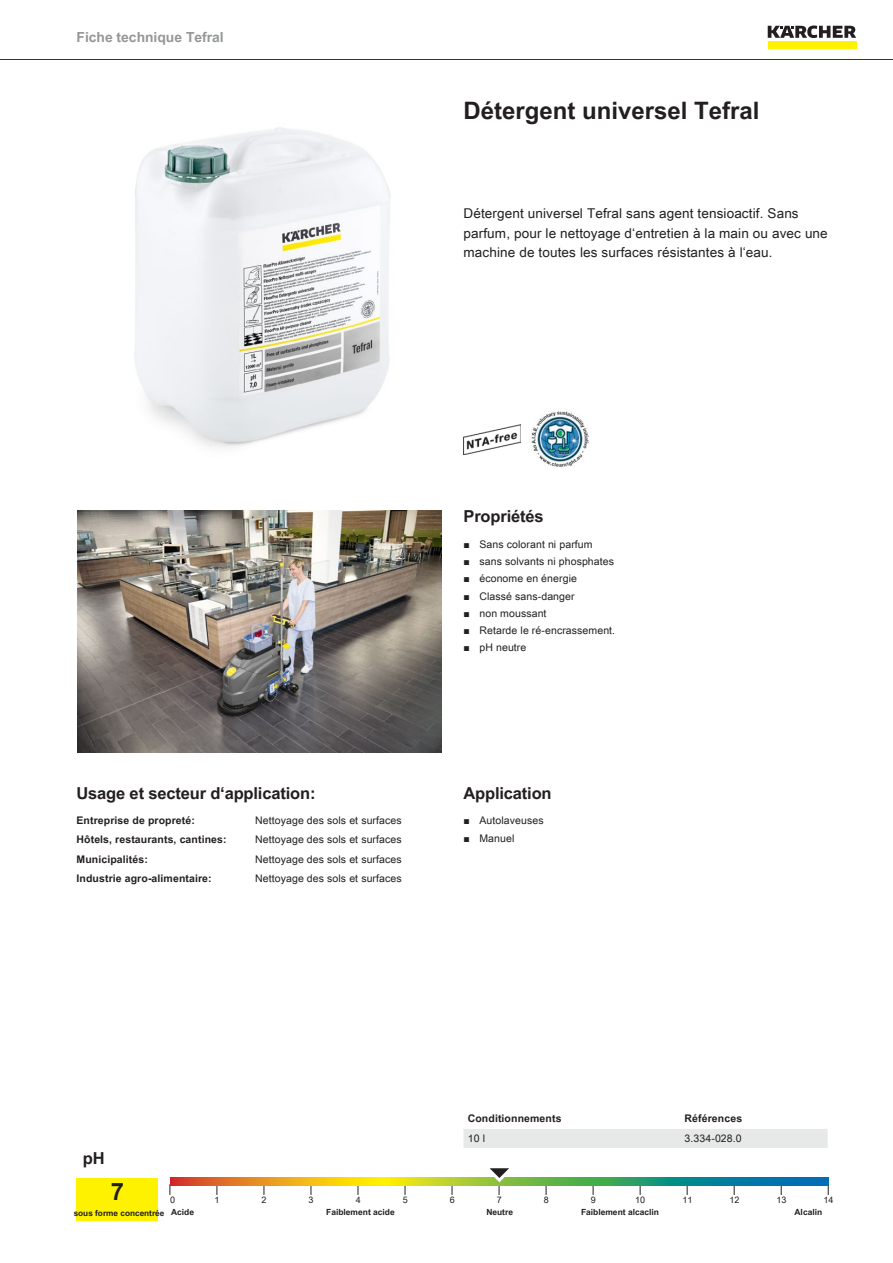
<style>
.page{position:relative;width:893px;height:1263px;background:#fff}
.page>*{position:absolute;margin:0;border:0;box-sizing:border-box;transform-origin:0 0}
.t1{font:700 24px "Arial Unicode MS";color:#231f20}
.t2{font:700 16.5px "Arial Unicode MS";letter-spacing:-.01em;color:#231f20}
.t3{font:700 13.8px "Arial Unicode MS";color:#949698}
.t4{font:13.5px/19.5px "Arial Unicode MS";letter-spacing:.01em;color:#231f20}
.t5{font:10.5px "Arial Unicode MS";letter-spacing:.01em;color:#231f20}
.t6{font:700 10.5px "Arial Unicode MS";letter-spacing:.01em;color:#231f20}
.t7{font:9px "Arial Unicode MS";color:#231f20}
.t8{font:700 8.4px "Arial Unicode MS";color:#231f20}
.t9{font:700 8.25px "Arial Unicode MS";color:#231f20}
.s1{font-family:"Arial"}
.s2{font-size:8.4px}
</style>
<div class="page">
<hr style="left:0;top:59px;width:893px;height:1px;background:#231f20">
<div style="left:768px;top:42px;width:88px;height:7px;background:#fff200"></div>
<svg style="left:768px;top:26px;width:88px;height:12px"></svg>
<img style="left:134px;top:127px;width:257px;height:321px">
<img style="left:463px;top:424px;width:57px;height:30px">
<img style="left:531px;top:411px;width:57px;height:56px">
<img style="left:78px;top:510px;width:363px;height:243px">
<div style="left:77px;top:1178px;width:81px;height:42px;background:#fff200"></div>
<svg style="left:170px;top:1178px;width:658px;height:8px"></svg>
<svg style="left:482px;top:1168px;width:38px;height:27px"></svg>
<div style="left:463px;top:1129px;width:365px;height:19px;background:#e7e8e8"></div>
<h3 class="t3" style="left:77px;top:27px;width:149px">Fiche technique Tefral</h3>
<h1 class="t1" style="left:463px;top:93px;width:298px">Détergent universel Tefral</h1>
<p class="t4" style="left:463px;top:203px;width:366px">Détergent universel Tefral sans agent tensioactif. Sans parfum, pour le nettoyage d‘entretien à la main ou avec une machine de toutes les surfaces résistantes à l‘eau.</p>
<h2 class="t2" style="left:77px;top:780px;width:240px">Usage et secteur d‘application:</h2>
<p class="t6" style="left:77px;top:812px;width:120px">Entreprise de propreté:</p>
<p class="t5" style="left:255px;top:812px;width:148px">Nettoyage des sols et surfaces</p>
<p class="t6" style="left:77px;top:832px;width:152px">Hôtels, restaurants, cantines:</p>
<p class="t5" style="left:255px;top:832px;width:148px">Nettoyage des sols et surfaces</p>
<p class="t6" style="left:77px;top:851px;width:73px">Municipalités:</p>
<p class="t5" style="left:255px;top:851px;width:148px">Nettoyage des sols et surfaces</p>
<p class="t6" style="left:77px;top:871px;width:137px">Industrie agro-alimentaire:</p>
<p class="t5" style="left:255px;top:871px;width:148px">Nettoyage des sols et surfaces</p>
<h2 class="t2" style="left:463px;top:504px;width:82px">Propriétés</h2>
<p class="t5" style="left:463px;top:536px;width:131px"><span class="s1">■</span> Sans colorant ni parfum</p>
<p class="t5" style="left:463px;top:554px;width:152px"><span class="s1">■</span> sans solvants ni phosphates</p>
<p class="t5" style="left:463px;top:571px;width:115px"><span class="s1">■</span> économe en énergie</p>
<p class="t5" style="left:463px;top:588px;width:113px"><span class="s1">■</span> Classé sans-danger</p>
<p class="t5" style="left:463px;top:605px;width:85px"><span class="s1">■</span> non moussant</p>
<p class="t5" style="left:463px;top:623px;width:153px"><span class="s1">■</span> Retarde le ré-encrassement.</p>
<p class="t5" style="left:463px;top:640px;width:64px"><span class="s1">■</span> pH neutre</p>
<h2 class="t2" style="left:463px;top:780px;width:90px">Application</h2>
<p class="t5" style="left:463px;top:813px;width:82px"><span class="s1">■</span> Autolaveuses</p>
<p class="t5" style="left:463px;top:830px;width:52px"><span class="s1">■</span> Manuel</p>
<h2 class="t2" style="left:83px;top:1146px;width:23px">pH</h2>
<p class="t6" style="left:468px;top:1111px;width:95px">Conditionnements</p>
<p class="t6" style="left:685px;top:1111px;width:59px">Références</p>
<p class="t5" style="left:468px;top:1130px;width:19px">10 l</p>
<p class="t5" style="left:685px;top:1130px;width:59px">3.334-028.0</p>
<h1 class="t1" style="left:111px;top:1174px;width:15px">7</h1>
<p class="t7" style="left:170px;top:1193px;width:7px">0</p>
<p class="t7" style="left:215px;top:1193px;width:7px">1</p>
<p class="t7" style="left:262px;top:1193px;width:7px">2</p>
<p class="t7" style="left:309px;top:1193px;width:7px">3</p>
<p class="t7" style="left:356px;top:1193px;width:7px">4</p>
<p class="t7" style="left:403px;top:1193px;width:7px">5</p>
<p class="t7" style="left:450px;top:1193px;width:7px">6</p>
<p class="t7" style="left:497px;top:1193px;width:7px">7</p>
<p class="t7" style="left:544px;top:1193px;width:7px">8</p>
<p class="t7" style="left:591px;top:1193px;width:7px">9</p>
<p class="t7" style="left:635px;top:1193px;width:12px">10</p>
<p class="t7" style="left:682px;top:1193px;width:12px">11</p>
<p class="t7" style="left:729px;top:1193px;width:12px">12</p>
<p class="t7" style="left:776px;top:1193px;width:12px">13</p>
<p class="t7" style="left:823px;top:1193px;width:12px">14</p>
<p class="t9" style="left:74px;top:1207px;width:122px">sous forme concentrée <span class="s2">Acide</span></p>
<p class="t8" style="left:326px;top:1206px;width:70px">Faiblement acide</p>
<p class="t8" style="left:486px;top:1206px;width:28px">Neutre</p>
<p class="t8" style="left:581px;top:1206px;width:79px">Faiblement alcaclin</p>
<p class="t8" style="left:794px;top:1206px;width:29px">Alcalin</p>
</div>
